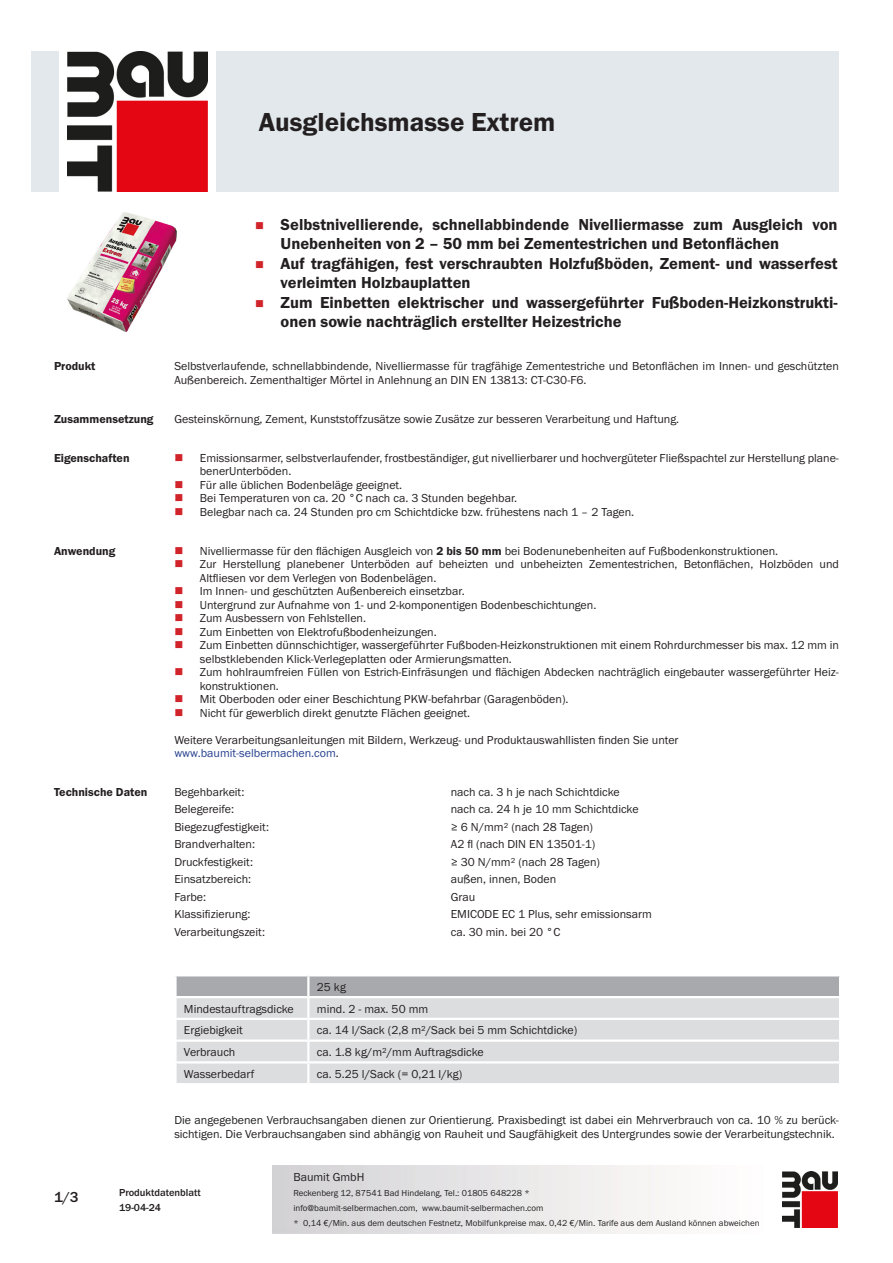
<style>
.page{position:relative;width:893px;height:1263px;background:#fff}
.page>*{position:absolute;margin:0;border:0;box-sizing:border-box;transform-origin:0 0}
.PDS_Produktname{font:27px "BM Franklin Gothic URW Dem";color:#231f20}
.t1{font:16.5px/19.5px "BM Franklin Gothic URW Dem";color:#231f20}
.t2{font:500 15px "BM Franklin Gothic URW";color:#231f20}
.PDS_Standard{font:12px/13.5px "BM Franklin Gothic URW Boo";color:#231f20}
.PDS_Standard_linksbü{font:12px "BM Franklin Gothic URW Boo";color:#231f20}
.PDS_Header{font:12px "BM Franklin Gothic URW Dem";color:#231f20}
.PDS_Standard-2{font:12px "BM Franklin Gothic URW Boo";color:#253f8e}
.t3{font:500 10.5px/15px "BM Franklin Gothic URW";color:#231f20}
.t4{font:9px/15px "BM Franklin Gothic URW Boo";color:#231f20}
.s1{font-family:"BM Franklin Gothic URW Dem"}
.s2{color:#231f20}
</style>
<div class="page">
<img style="left:782px;top:1171px;width:56px;height:56px">
<div style="left:32px;top:51px;width:27px;height:140px;background:#e2e8eb"></div>
<img style="left:68px;top:51px;width:139px;height:140px">
<div style="left:216px;top:51px;width:623px;height:140px;background:#e2e8eb"></div>
<img style="left:68px;top:213px;width:109px;height:119px">
<div style="left:177px;top:976px;width:662px;height:20px;background:#a8a9ad"></div>
<div style="left:177px;top:998px;width:662px;height:85px;background:#dcdddf"></div>
<hr style="left:307px;top:976px;width:2px;height:20px;background:#fff">
<hr style="left:307px;top:998px;width:2px;height:20px;background:#fff">
<hr style="left:174px;top:1018px;width:134px;height:2px;background:#fff">
<hr style="left:308px;top:1018px;width:533px;height:2px;background:#fff">
<hr style="left:174px;top:1039px;width:134px;height:3px;background:#fff">
<hr style="left:308px;top:1039px;width:533px;height:3px;background:#fff">
<svg style="left:307px;top:1020px;width:2px;height:41px"></svg>
<hr style="left:174px;top:1061px;width:134px;height:2px;background:#fff">
<hr style="left:308px;top:1061px;width:533px;height:2px;background:#fff">
<hr style="left:307px;top:1063px;width:2px;height:20px;background:#fff">
<p class="PDS_Produktname" style="left:259px;top:106px;width:298px">Ausgleichsmasse Extrem</p>
<p class="t1" style="left:281px;top:215px;width:559px">Selbstnivellierende, schnellabbindende Nivelliermasse zum Ausgleich von<br>Unebenheiten von 2 – 50 mm bei Zementestrichen und Betonflächen</p>
<p class="t1" style="left:281px;top:254px;width:559px">Auf tragfähigen, fest verschraubten Holzfußböden, Zement- und wasserfest verleimten Holzbauplatten</p>
<p class="t1" style="left:281px;top:293px;width:559px">Zum Einbetten elektrischer und wassergeführter Fußboden-Heizkonstrukti&shy;onen sowie nachträglich erstellter Heizestriche</p>
<p class="PDS_Header" style="left:54px;top:359px;width:43px">Produkt</p>
<p class="PDS_Standard" style="left:174px;top:360px;width:666px">Selbstverlaufende, schnellabbindende, Nivelliermasse für tragfähige Zementestriche und Betonflächen im Innen- und geschützten<br>Außenbereich. Zementhaltiger Mörtel in Anlehnung an DIN EN 13813: CT-C30-F6.</p>
<p class="PDS_Header" style="left:54px;top:411px;width:101px">Zusammensetzung</p>
<p class="PDS_Standard" style="left:174px;top:412px;width:506px">Gesteinskörnung, Zement, Kunststoffzusätze sowie Zusätze zur besseren Verarbeitung und Haftung.</p>
<p class="PDS_Header" style="left:54px;top:450px;width:77px">Eigenschaften</p>
<p class="PDS_Standard" style="left:200px;top:451px;width:641px">Emissionsarmer, selbstverlaufender, frostbeständiger, gut nivellierbarer und hochvergüteter Fließspachtel zur Herstellung plane&shy;benerUnterböden.</p>
<p class="PDS_Standard" style="left:200px;top:478px;width:204px">Für alle üblichen Bodenbeläge geeignet.</p>
<p class="PDS_Standard" style="left:200px;top:492px;width:319px">Bei Temperaturen von ca. 20 °C nach ca. 3 Stunden begehbar.</p>
<p class="PDS_Standard" style="left:200px;top:505px;width:436px">Belegbar nach ca. 24 Stunden pro cm Schichtdicke bzw. frühestens nach 1 – 2 Tagen.</p>
<p class="PDS_Header" style="left:54px;top:543px;width:63px">Anwendung</p>
<p class="PDS_Standard" style="left:200px;top:544px;width:580px">Nivelliermasse für den flächigen Ausgleich von <span class="s1">2 bis 50 mm</span> bei Bodenunebenheiten auf Fußbodenkonstruktionen.</p>
<p class="PDS_Standard" style="left:200px;top:557px;width:641px">Zur Herstellung planebener Unterböden auf beheizten und unbeheizten Zementestrichen, Betonflächen, Holzböden und<br>Altfliesen vor dem Verlegen von Bodenbelägen.</p>
<p class="PDS_Standard" style="left:200px;top:584px;width:266px">Im Innen- und geschützten Außenbereich einsetzbar.</p>
<p class="PDS_Standard" style="left:200px;top:598px;width:398px">Untergrund zur Aufnahme von 1- und 2-komponentigen Bodenbeschichtungen.</p>
<p class="PDS_Standard" style="left:200px;top:611px;width:168px">Zum Ausbessern von Fehlstellen.</p>
<p class="PDS_Standard" style="left:200px;top:625px;width:238px">Zum Einbetten von Elektrofußbodenheizungen.</p>
<p class="PDS_Standard" style="left:200px;top:638px;width:641px">Zum Einbetten dünnschichtiger, wassergeführter Fußboden-Heizkonstruktionen mit einem Rohrdurchmesser bis max. 12 mm in selbstklebenden Klick-Verlegeplatten oder Armierungsmatten.</p>
<p class="PDS_Standard" style="left:200px;top:665px;width:641px">Zum hohlraumfreien Füllen von Estrich-Einfräsungen und flächigen Abdecken nachträglich eingebauter wassergeführter Heiz&shy;konstruktionen.</p>
<p class="PDS_Standard" style="left:200px;top:692px;width:370px">Mit Oberboden oder einer Beschichtung PKW-befahrbar (Garagenböden).</p>
<p class="PDS_Standard" style="left:200px;top:706px;width:272px">Nicht für gewerblich direkt genutzte Flächen geeignet.</p>
<p class="PDS_Standard" style="left:174px;top:733px;width:506px">Weitere Verarbeitungsanleitungen mit Bildern, Werkzeug- und Produktauswahllisten finden Sie unter</p>
<p class="PDS_Standard-2" style="left:174px;top:746px;width:166px">www.baumit-selbermachen.com<span class="s2">.</span></p>
<p class="PDS_Header" style="left:54px;top:784px;width:95px">Technische Daten</p>
<p class="PDS_Standard_linksbü" style="left:174px;top:784px;width:72px">Begehbarkeit:</p>
<p class="PDS_Standard_linksbü" style="left:451px;top:784px;width:170px">nach ca. 3 h je nach Schichtdicke</p>
<p class="PDS_Standard_linksbü" style="left:174px;top:802px;width:61px">Belegereife:</p>
<p class="PDS_Standard_linksbü" style="left:451px;top:802px;width:189px">nach ca. 24 h je 10 mm Schichtdicke</p>
<p class="PDS_Standard_linksbü" style="left:174px;top:819px;width:96px">Biegezugfestigkeit:</p>
<p class="PDS_Standard_linksbü" style="left:451px;top:819px;width:144px">≥ 6 N/mm² (nach 28 Tagen)</p>
<p class="PDS_Standard_linksbü" style="left:174px;top:837px;width:82px">Brandverhalten:</p>
<p class="PDS_Standard_linksbü" style="left:451px;top:837px;width:146px">A2 fl (nach DIN EN 13501-1)</p>
<p class="PDS_Standard_linksbü" style="left:174px;top:854px;width:80px">Druckfestigkeit:</p>
<p class="PDS_Standard_linksbü" style="left:451px;top:854px;width:151px">≥ 30 N/mm² (nach 28 Tagen)</p>
<p class="PDS_Standard_linksbü" style="left:174px;top:872px;width:78px">Einsatzbereich:</p>
<p class="PDS_Standard_linksbü" style="left:451px;top:872px;width:107px">außen, innen, Boden</p>
<p class="PDS_Standard_linksbü" style="left:174px;top:889px;width:33px">Farbe:</p>
<p class="PDS_Standard_linksbü" style="left:451px;top:889px;width:26px">Grau</p>
<p class="PDS_Standard_linksbü" style="left:174px;top:907px;width:78px">Klassifizierung:</p>
<p class="PDS_Standard_linksbü" style="left:451px;top:907px;width:203px">EMICODE EC 1 Plus, sehr emissionsarm</p>
<p class="PDS_Standard_linksbü" style="left:174px;top:924px;width:92px">Verarbeitungszeit:</p>
<p class="PDS_Standard_linksbü" style="left:451px;top:924px;width:111px">ca. 30 min. bei 20 °C</p>
<p class="PDS_Standard_linksbü" style="left:317px;top:979px;width:31px">25 kg</p>
<p class="PDS_Standard_linksbü" style="left:184px;top:1001px;width:111px">Mindestauftragsdicke</p>
<p class="PDS_Standard_linksbü" style="left:317px;top:1001px;width:113px">mind. 2 - max. 50 mm</p>
<p class="PDS_Standard_linksbü" style="left:184px;top:1023px;width:60px">Ergiebigkeit</p>
<p class="PDS_Standard_linksbü" style="left:317px;top:1023px;width:262px">ca. 14 l/Sack (2,8 m²/Sack bei 5 mm Schichtdicke)</p>
<p class="PDS_Standard_linksbü" style="left:184px;top:1044px;width:53px">Verbrauch</p>
<p class="PDS_Standard_linksbü" style="left:317px;top:1044px;width:168px">ca. 1.8 kg/m²/mm Auftragsdicke</p>
<p class="PDS_Standard_linksbü" style="left:184px;top:1066px;width:72px">Wasserbedarf</p>
<p class="PDS_Standard_linksbü" style="left:317px;top:1066px;width:147px">ca. 5.25 l/Sack (= 0,21 l/kg)</p>
<p class="PDS_Standard" style="left:174px;top:1113px;width:666px">Die angegebenen Verbrauchsangaben dienen zur Orientierung. Praxisbedingt ist dabei ein Mehrverbrauch von ca. 10 % zu berück&shy;sichtigen. Die Verbrauchsangaben sind abhängig von Rauheit und Saugfähigkeit des Untergrundes sowie der Verarbeitungstechnik.</p>
<p class="t2" style="left:54px;top:1188px;width:26px">1/3</p>
<p class="t3" style="left:119px;top:1185px;width:83px">Produktdatenblatt<br>19-04-24</p>
<p class="PDS_Standard" style="left:293px;top:1170px;width:73px">Baumit GmbH</p>
<p class="t4" style="left:293px;top:1186px;width:468px">Reckenberg 12, 87541 Bad Hindelang, Tel.: 01805 648228 *<br>info@baumit-selbermachen.com, www.baumit-selbermachen.com<br>* 0,14 €/Min. aus dem deutschen Festnetz, Mobilfunkpreise max. 0,42 €/Min. Tarife aus dem Ausland können abweichen</p>
</div>
